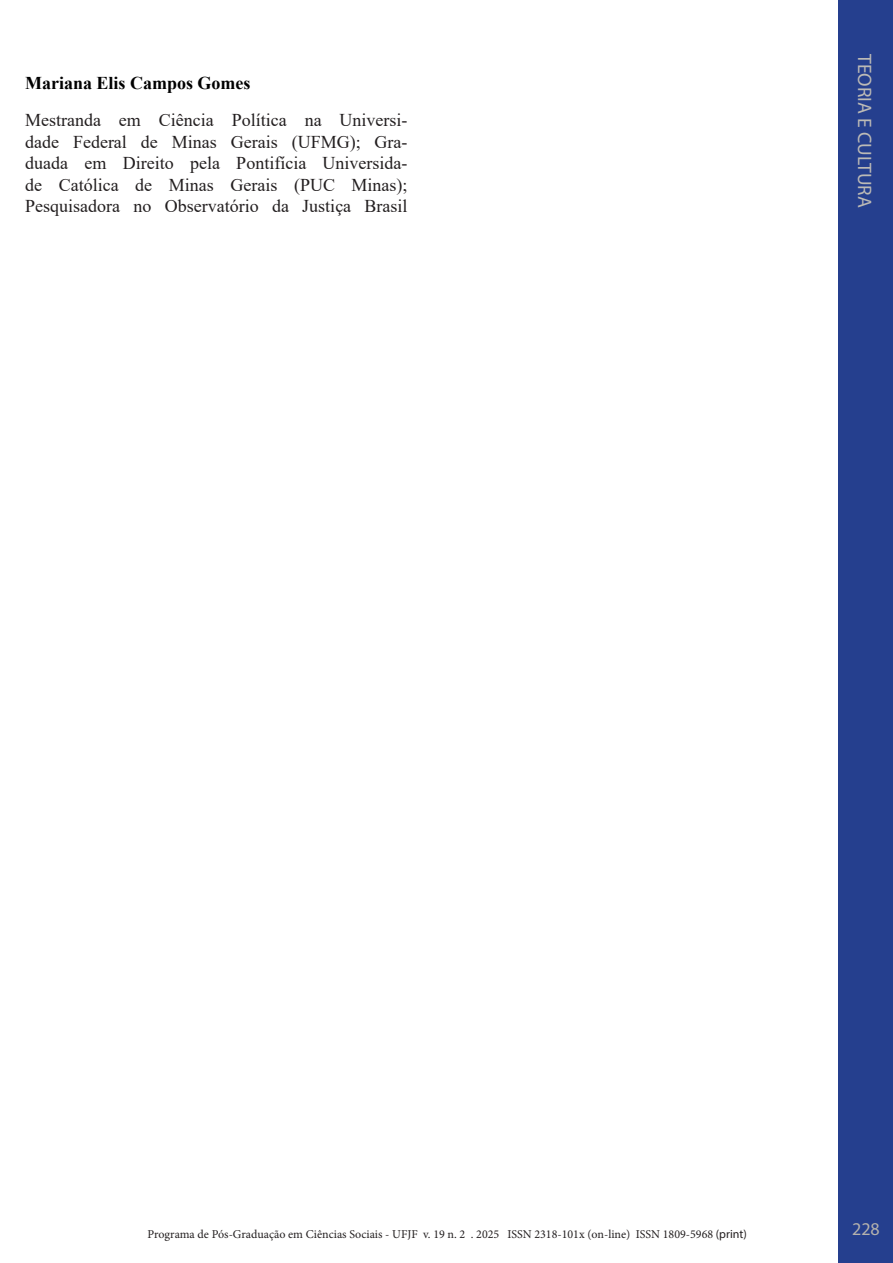
<style>
.page{position:relative;width:893px;height:1263px;background:#fff}
.page>*{position:absolute;margin:0;border:0;box-sizing:border-box;transform-origin:0 0}
.t1{font:19.5px "Myriad Pro";color:#bcbab6}
.Normal__Web{font:18px/21.6px "Times New Roman";color:#231f20;text-align:justify}
.Normal__Web-2{font:700 18px "Times New Roman";color:#000}
.t2{font:18px "Myriad Pro";color:#b5b2ad}
.t3{font:12px "Minion Pro";color:#231f20}
.s1{font-family:"Myriad Pro"}
</style>
<div class="page">
<div style="left:839px;top:0;width:54px;height:1263px;background:#253f8e"></div>
<p class="Normal__Web-2" style="left:25px;top:70px;width:227px">Mariana Elis Campos Gomes</p>
<p class="Normal__Web" style="left:25px;top:108px;width:384px">Mestranda em Ciência Política na Universi&shy;dade Federal de Minas Gerais (UFMG); Gra&shy;duada em Direito pela Pontifícia Universida&shy;de Católica de Minas Gerais (PUC Minas); Pesquisadora no Observatório da Justiça Brasil</p>
<p class="t1" style="left:877px;top:54px;width:155px;rotate:90deg">TEORIA E CULTURA</p>
<p class="t3" style="left:147px;top:1226px;width:601px">Programa de Pós-Graduação em Ciências Sociais - UFJF v. 19 n. 2 . 2025 ISSN 2318-101x (on-line) ISSN 1809-5968 <span class="s1">(print)</span></p>
<p class="t2" style="left:852px;top:1218px;width:29px">228</p>
</div>
